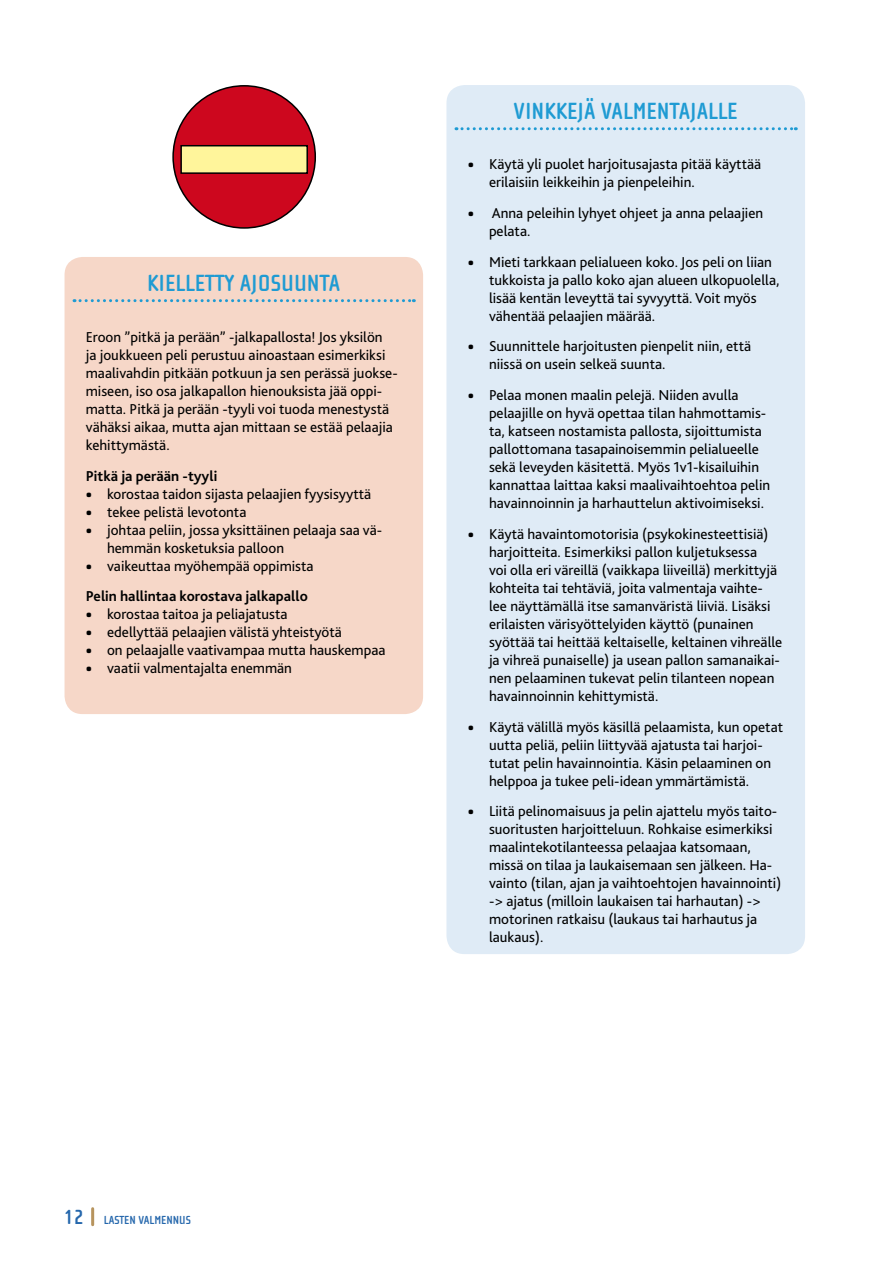
<style>
.page{position:relative;width:893px;height:1263px;background:#fff}
.page>*{position:absolute;margin:0;border:0;box-sizing:border-box;transform-origin:0 0}
.t1{font:700 24px "Cholla Sans OT";color:#1f9bd3}
.t2{font:15px/18px "Bliss 2";color:#000}
.t3{font:700 15px/30.8px "Bliss 2";color:#000}
.t4{font:700 12px "Cholla Sans OT";color:#2567ac}
.s1{font-family:"Cholla Wide OT"}
.s2{font-family:"Cholla Wide OT";font-weight:400}
.s3{font-weight:400}
.s4{font-size:21px}
</style>
<div class="page">
<hr style="left:91px;top:1209px;width:3px;height:16px;background:#b7945e">
<div style="left:65px;top:257px;width:358px;height:457px;background:#f6d7c8;border-radius:18px"></div>
<svg style="left:74px;top:299px;width:340px;height:3px"></svg>
<div style="left:173px;top:86px;width:142px;height:142px;background:#cd071e;border-radius:50%"></div>
<div style="left:181px;top:146px;width:126px;height:27px;background:#fff59b"></div>
<div style="left:180px;top:145px;width:128px;height:29px;border:2px solid #000"></div>
<div style="left:446px;top:85px;width:359px;height:869px;background:#dfebf6;border-radius:18px"></div>
<svg style="left:456px;top:127px;width:340px;height:3px"></svg>
<h1 class="t1" style="left:147px;top:270px;width:194px">KIELLETTY AJOSUUNTA</h1>
<p class="t2" style="left:86px;top:327px;width:313px">Eroon ”pitkä ja perään” -jalkapallosta! Jos yksilön<br>ja joukkueen peli perustuu ainoastaan esimerkiksi maalivahdin pitkään potkuun ja sen perässä juokse&shy;miseen, iso osa jalkapallon hienouksista jää oppi&shy;matta. Pitkä ja perään -tyyli voi tuoda menestystä vähäksi aikaa, mutta ajan mittaan se estää pelaajia kehittymästä.</p>
<p class="t3" style="left:86px;top:460px;width:133px">Pitkä ja perään -tyyli</p>
<p class="t2" style="left:86px;top:484px;width:287px"><span class="s1">•</span> korostaa taidon sijasta pelaajien fyysisyyttä</p>
<p class="t2" style="left:86px;top:502px;width:162px"><span class="s1">•</span> tekee pelistä levotonta</p>
<p class="t2" style="left:107px;top:520px;width:277px;text-indent:-21px"><span class="s1">•</span> johtaa peliin, jossa yksittäinen pelaaja saa vä&shy;hemmän kosketuksia palloon</p>
<p class="t3" style="left:86px;top:550px;width:229px"><span class="s2">•</span> <span class="s3">vaikeuttaa myöhempää oppimista<br></span>Pelin hallintaa korostava jalkapallo</p>
<p class="t2" style="left:86px;top:605px;width:203px"><span class="s1">•</span> korostaa taitoa ja peliajatusta</p>
<p class="t2" style="left:86px;top:623px;width:258px"><span class="s1">•</span> edellyttää pelaajien välistä yhteistyötä</p>
<p class="t2" style="left:86px;top:641px;width:301px"><span class="s1">•</span> on pelaajalle vaativampaa mutta hauskempaa</p>
<p class="t2" style="left:86px;top:659px;width:208px"><span class="s1">•</span> vaatii valmentajalta enemmän</p>
<h1 class="t1" style="left:514px;top:98px;width:226px">VINKKEJÄ VALMENTAJALLE</h1>
<p class="t2" style="left:489px;top:155px;width:274px;text-indent:-21px"><span class="s1">•</span> Käytä yli puolet harjoitusajasta pitää käyttää erilaisiin leikkeihin ja pienpeleihin.</p>
<p class="t2" style="left:489px;top:203px;width:276px;text-indent:-21px"><span class="s1">•</span> Anna peleihin lyhyet ohjeet ja anna pelaajien pelata.</p>
<p class="t2" style="left:489px;top:252px;width:292px;text-indent:-21px"><span class="s1">•</span> Mieti tarkkaan pelialueen koko. Jos peli on liian tukkoista ja pallo koko ajan alueen ulkopuolella, lisää kentän leveyttä tai syvyyttä. Voit myös vähentää pelaajien määrää.</p>
<p class="t2" style="left:489px;top:337px;width:264px;text-indent:-21px"><span class="s1">•</span> Suunnittele harjoitusten pienpelit niin, että niissä on usein selkeä suunta.</p>
<p class="t2" style="left:489px;top:386px;width:283px;text-indent:-21px"><span class="s1">•</span> Pelaa monen maalin pelejä. Niiden avulla pelaajille on hyvä opettaa tilan hahmottamis&shy;ta, katseen nostamista pallosta, sijoittumista pallottomana tasapainoisemmin pelialueelle sekä leveyden käsitettä. Myös 1v1-kisailuihin kannattaa laittaa kaksi maalivaihtoehtoa pelin havainnoinnin ja harhauttelun aktivoimiseksi.</p>
<p class="t2" style="left:489px;top:524px;width:295px;text-indent:-21px"><span class="s1">•</span> Käytä havaintomotorisia (psykokinesteettisiä) harjoitteita. Esimerkiksi pallon kuljetuksessa<br>voi olla eri väreillä (vaikkapa liiveillä) merkittyjä kohteita tai tehtäviä, joita valmentaja vaihte&shy;lee näyttämällä itse samanväristä liiviä. Lisäksi erilaisten värisyöttelyiden käyttö (punainen syöttää tai heittää keltaiselle, keltainen vihreälle ja vihreä punaiselle) ja usean pallon samanaikai&shy;nen pelaaminen tukevat pelin tilanteen nopean havainnoinnin kehittymistä.</p>
<p class="t2" style="left:489px;top:717px;width:296px;text-indent:-21px"><span class="s1">•</span> Käytä välillä myös käsillä pelaamista, kun opetat uutta peliä, peliin liittyvää ajatusta tai harjoi&shy;tutat pelin havainnointia. Käsin pelaaminen on helppoa ja tukee peli-idean ymmärtämistä.</p>
<p class="t2" style="left:489px;top:802px;width:294px;text-indent:-21px"><span class="s1">•</span> Liitä pelinomaisuus ja pelin ajattelu myös taito&shy;suoritusten harjoitteluun. Rohkaise esimerkiksi maalintekotilanteessa pelaajaa katsomaan, missä on tilaa ja laukaisemaan sen jälkeen. Ha&shy;vainto (tilan, ajan ja vaihtoehtojen havainnointi) -&gt; ajatus (milloin laukaisen tai harhautan) -&gt; motorinen ratkaisu (laukaus tai harhautus ja laukaus).</p>
<p class="t4" style="left:64px;top:1213px;width:129px"><span class="s4">12</span> LASTEN VALMENNUS</p>
</div>
